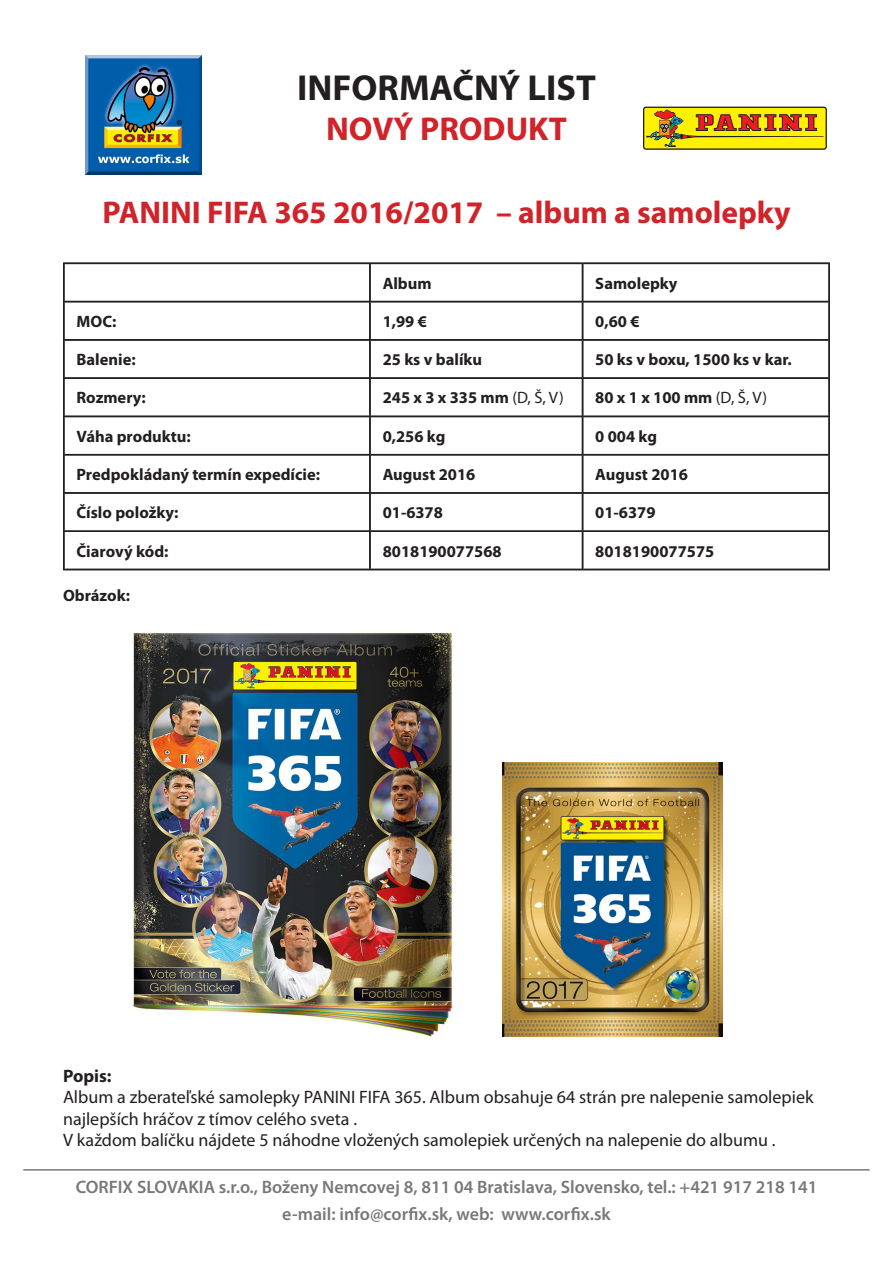
<style>
.page{position:relative;width:893px;height:1263px;background:#fff}
.page>*{position:absolute;margin:0;border:0;box-sizing:border-box;transform-origin:0 0}
.t1{font:700 36.3px "Myriad Pro";color:#231f20}
.t2{font:700 33.15px "Myriad Pro";color:#d1232a}
.t3{font:700 31.5px "Myriad Pro";color:#d1232a}
.t4{font:18px/21.6px "Myriad Pro";color:#231f20}
.t5{font:600 18px "Myriad Pro";color:#76787b}
.t6{font:700 18px "Myriad Pro";color:#231f20}
.t7{font:700 16.5px "Myriad Pro";color:#231f20}
.s1{font-weight:400}
</style>
<div class="page">
<img style="left:86px;top:55px;width:116px;height:120px">
<hr style="left:23px;top:1169px;width:847px;height:1px;background:#76787b">
<svg style="left:643px;top:107px;width:184px;height:43px;background:#d0ad0f"></svg>
<img style="left:130px;top:631px;width:323px;height:408px">
<img style="left:503px;top:762px;width:219px;height:274px">
<hr style="left:63px;top:263px;width:307px;height:1px;background:#231f20">
<hr style="left:63px;top:264px;width:2px;height:37px;background:#231f20">
<hr style="left:370px;top:263px;width:213px;height:1px;background:#231f20">
<hr style="left:369px;top:264px;width:2px;height:37px;background:#231f20">
<hr style="left:583px;top:263px;width:247px;height:1px;background:#231f20">
<hr style="left:582px;top:264px;width:1px;height:37px;background:#231f20">
<hr style="left:828px;top:264px;width:2px;height:37px;background:#231f20">
<hr style="left:63px;top:301px;width:307px;height:1px;background:#231f20">
<hr style="left:63px;top:302px;width:2px;height:37px;background:#231f20">
<hr style="left:370px;top:301px;width:213px;height:1px;background:#231f20">
<hr style="left:369px;top:302px;width:2px;height:37px;background:#231f20">
<hr style="left:583px;top:301px;width:247px;height:1px;background:#231f20">
<hr style="left:582px;top:302px;width:1px;height:37px;background:#231f20">
<hr style="left:828px;top:302px;width:2px;height:37px;background:#231f20">
<hr style="left:63px;top:339px;width:307px;height:2px;background:#231f20">
<hr style="left:63px;top:341px;width:2px;height:36px;background:#231f20">
<hr style="left:370px;top:339px;width:213px;height:2px;background:#231f20">
<hr style="left:369px;top:341px;width:2px;height:36px;background:#231f20">
<hr style="left:583px;top:339px;width:247px;height:2px;background:#231f20">
<hr style="left:582px;top:341px;width:1px;height:36px;background:#231f20">
<hr style="left:828px;top:341px;width:2px;height:36px;background:#231f20">
<hr style="left:63px;top:377px;width:307px;height:2px;background:#231f20">
<hr style="left:63px;top:379px;width:2px;height:37px;background:#231f20">
<hr style="left:370px;top:377px;width:213px;height:2px;background:#231f20">
<hr style="left:369px;top:379px;width:2px;height:37px;background:#231f20">
<hr style="left:583px;top:377px;width:247px;height:2px;background:#231f20">
<hr style="left:582px;top:379px;width:1px;height:37px;background:#231f20">
<hr style="left:828px;top:379px;width:2px;height:37px;background:#231f20">
<hr style="left:63px;top:416px;width:307px;height:1px;background:#231f20">
<hr style="left:63px;top:417px;width:2px;height:37px;background:#231f20">
<hr style="left:370px;top:416px;width:213px;height:1px;background:#231f20">
<hr style="left:369px;top:417px;width:2px;height:37px;background:#231f20">
<hr style="left:583px;top:416px;width:247px;height:1px;background:#231f20">
<hr style="left:582px;top:417px;width:1px;height:37px;background:#231f20">
<hr style="left:828px;top:417px;width:2px;height:37px;background:#231f20">
<hr style="left:63px;top:454px;width:307px;height:1px;background:#231f20">
<hr style="left:63px;top:455px;width:2px;height:37px;background:#231f20">
<hr style="left:370px;top:454px;width:213px;height:1px;background:#231f20">
<hr style="left:369px;top:455px;width:2px;height:37px;background:#231f20">
<hr style="left:583px;top:454px;width:247px;height:1px;background:#231f20">
<hr style="left:582px;top:455px;width:1px;height:37px;background:#231f20">
<hr style="left:828px;top:455px;width:2px;height:37px;background:#231f20">
<hr style="left:63px;top:492px;width:307px;height:2px;background:#231f20">
<hr style="left:63px;top:494px;width:2px;height:36px;background:#231f20">
<hr style="left:370px;top:492px;width:213px;height:2px;background:#231f20">
<hr style="left:369px;top:494px;width:2px;height:36px;background:#231f20">
<hr style="left:583px;top:492px;width:247px;height:2px;background:#231f20">
<hr style="left:582px;top:494px;width:1px;height:36px;background:#231f20">
<hr style="left:828px;top:494px;width:2px;height:36px;background:#231f20">
<hr style="left:63px;top:530px;width:307px;height:2px;background:#231f20">
<hr style="left:63px;top:532px;width:2px;height:37px;background:#231f20">
<hr style="left:370px;top:530px;width:213px;height:2px;background:#231f20">
<hr style="left:369px;top:532px;width:2px;height:37px;background:#231f20">
<hr style="left:583px;top:530px;width:247px;height:2px;background:#231f20">
<hr style="left:582px;top:532px;width:1px;height:37px;background:#231f20">
<hr style="left:828px;top:532px;width:2px;height:37px;background:#231f20">
<hr style="left:63px;top:569px;width:307px;height:1px;background:#231f20">
<hr style="left:370px;top:569px;width:213px;height:1px;background:#231f20">
<hr style="left:583px;top:569px;width:247px;height:1px;background:#231f20">
<p class="t1" style="left:297px;top:64px;width:300px">INFORMAČNÝ LIST</p>
<p class="t2" style="left:326px;top:107px;width:242px">NOVÝ PRODUKT</p>
<p class="t3" style="left:102px;top:192px;width:690px">PANINI FIFA 365 2016/2017 – album a samolepky</p>
<p class="t7" style="left:77px;top:311px;width:41px">MOC:</p>
<p class="t7" style="left:77px;top:349px;width:61px">Balenie:</p>
<p class="t7" style="left:77px;top:387px;width:71px">Rozmery:</p>
<p class="t7" style="left:77px;top:425px;width:116px">Váha produktu:</p>
<p class="t7" style="left:77px;top:464px;width:245px">Predpokládaný termín expedície:</p>
<p class="t7" style="left:77px;top:502px;width:103px">Číslo položky:</p>
<p class="t7" style="left:77px;top:540px;width:93px">Čiarový kód:</p>
<p class="t7" style="left:63px;top:585px;width:68px">Obrázok:</p>
<p class="t7" style="left:383px;top:272px;width:50px">Album</p>
<p class="t7" style="left:595px;top:272px;width:84px">Samolepky</p>
<p class="t7" style="left:383px;top:311px;width:46px">1,99 €</p>
<p class="t7" style="left:595px;top:311px;width:46px">0,60 €</p>
<p class="t7" style="left:383px;top:349px;width:101px">25 ks v balíku</p>
<p class="t7" style="left:595px;top:349px;width:198px">50 ks v boxu, 1500 ks v kar.</p>
<p class="t7" style="left:383px;top:387px;width:183px">245 x 3 x 335 mm <span class="s1">(D, Š, V)</span></p>
<p class="t7" style="left:595px;top:387px;width:173px">80 x 1 x 100 mm <span class="s1">(D, Š, V)</span></p>
<p class="t7" style="left:383px;top:425px;width:64px">0,256 kg</p>
<p class="t7" style="left:595px;top:425px;width:63px">0 004 kg</p>
<p class="t7" style="left:383px;top:464px;width:94px">August 2016</p>
<p class="t7" style="left:595px;top:464px;width:94px">August 2016</p>
<p class="t7" style="left:383px;top:502px;width:62px">01-6378</p>
<p class="t7" style="left:595px;top:502px;width:62px">01-6379</p>
<p class="t7" style="left:383px;top:540px;width:121px">8018190077568</p>
<p class="t7" style="left:595px;top:540px;width:121px">8018190077575</p>
<p class="t6" style="left:63px;top:1064px;width:50px">Popis:</p>
<p class="t4" style="left:63px;top:1086px;width:752px">Album a zberateľské samolepky PANINI FIFA 365. Album obsahuje 64 strán pre nalepenie samolepiek najlepších hráčov z tímov celého sveta .</p>
<p class="t4" style="left:63px;top:1129px;width:714px">V každom balíčku nájdete 5 náhodne vložených samolepiek určených na nalepenie do albumu .</p>
<p class="t5" style="left:76px;top:1176px;width:743px">CORFIX SLOVAKIA s.r.o., Boženy Nemcovej 8, 811 04 Bratislava, Slovensko, tel.: +421 917 218 141</p>
<p class="t5" style="left:282px;top:1203px;width:330px">e-mail: info@corfix.sk, web: www.corfix.sk</p>
</div>
